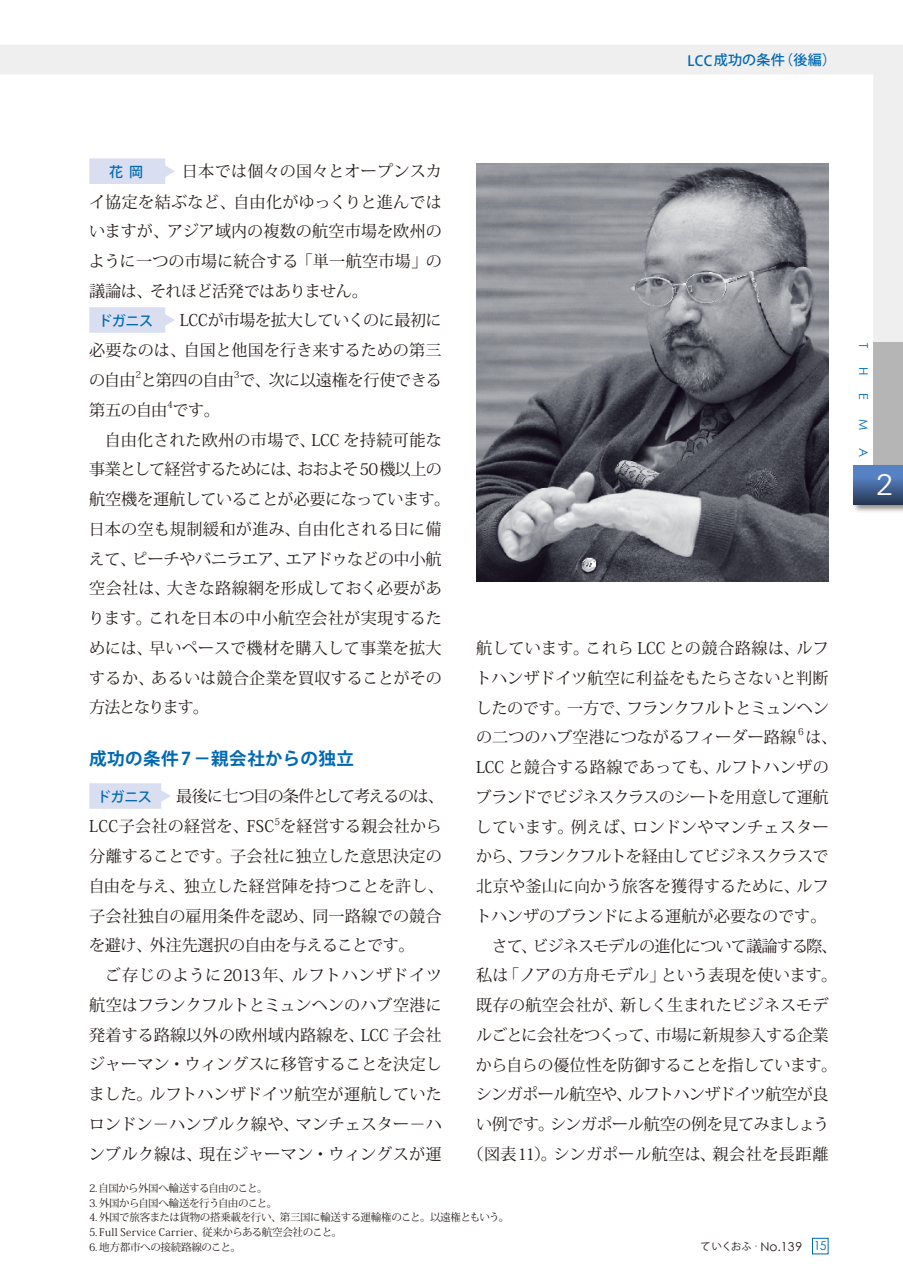
<style>
.page{position:relative;width:903px;height:1275px;background:#fff}
.page>*{position:absolute;margin:0;border:0;box-sizing:border-box;transform-origin:0 0}
.t1{font:300 29.75px "Univers";color:#fff;scale:1.05 1}
.t2{font:700 17.5px "Koz Go Pro";letter-spacing:.025em;color:#0069b4}
.t3{font:16.1px/29.8px "Koz Min Pro";letter-spacing:-.005em;color:#231916;text-align:justify}
.t4{font:16.1px "Koz Min Pro";letter-spacing:-.025em;color:#231916}
.t5{font:16.1px "Koz Min Pro";letter-spacing:-.035em;color:#231916}
.t6{font:16.1px "Koz Min Pro";letter-spacing:.025em;color:#231916}
.t7{font:16.1px "Koz Min Pro";letter-spacing:-.05em;color:#231916}
.t8{font:16.1px "Koz Min Pro";letter-spacing:-.04em;color:#231916}
.t9{font:16.1px "Koz Min Pro";letter-spacing:-.055em;color:#231916}
.t10{font:16.1px "Koz Min Pro";letter-spacing:.02em;color:#231916}
.t11{font:500 14px "Koz Go Pro";letter-spacing:.01em;color:#0069b4}
.t12{font:12.25px "Century Gothic";color:#231916}
.t13{font:12.25px "Century Gothic";color:#0069b4}
.t14{font:10.5px "Koz Min Pro";letter-spacing:-.035em;color:#231916}
.t15{font:10.5px "Koz Min Pro";letter-spacing:.025em;color:#231916}
.t16{font:10.5px "Koz Min Pro";letter-spacing:-.055em;color:#231916}
.t17{font:10.5px "Koz Min Pro";letter-spacing:-.06em;color:#231916}
.t18{font:9.45px "Koz Min Pro";color:#231916}
.s1{font-family:"Koz Go Pro";font-size:10.15px}
.s2{color:#0069b4}
</style>
<div class="page">
<hr style="left:0;top:0;width:1px;height:74px;background:#0069b4">
<svg style="left:0;top:45px;width:903px;height:297px"></svg>
<div style="left:873px;top:342px;width:30px;height:128px;background:#b5b5b6"></div>
<div style="left:851px;top:463px;width:52px;height:51px;background:#231916;opacity:.5"></div>
<svg style="left:853px;top:465px;width:50px;height:40px;background:#446598"></svg>
<svg style="left:89px;top:158px;width:86px;height:26px;background:#dde2f2"></svg>
<svg style="left:89px;top:307px;width:86px;height:26px;background:#dde2f2"></svg>
<svg style="left:89px;top:783px;width:82px;height:26px;background:#dde2f2"></svg>
<div style="left:812px;top:1238px;width:16px;height:16px;background:#fff;border:1px solid #0069b4"></div>
<img style="left:476px;top:164px;width:352px;height:417px">
<p class="t11" style="left:687px;top:51px;width:150px">LCC成功の条件（後編）</p>
<p class="t3" style="left:89px;top:156px;width:355px;text-indent:93px">日本では個々の国々とオープンスカイ協定を結ぶなど、自由化がゆっくりと進んではいますが、アジア域内の複数の航空市場を欧州のように一つの市場に統合する「単一航空市場」の議論は、それほど活発ではありません。</p>
<p class="t11" style="left:98px;top:312px;width:56px">ドガニス</p>
<p class="t11" style="left:109px;top:162px;width:35px">花 岡</p>
<p class="t3" style="left:89px;top:305px;width:354px;text-indent:91px">LCCが市場を拡大していくのに最初に必要なのは、自国と他国を行き来するための第三の自由と第四の自由で、次に以遠権を行使できる</p>
<p class="t18" style="left:135px;top:368px;width:7px">2</p>
<p class="t18" style="left:234px;top:368px;width:7px">3</p>
<p class="t4" style="left:89px;top:399px;width:132px">第五の自由です。</p>
<p class="t18" style="left:167px;top:398px;width:7px">4</p>
<p class="t3" style="left:89px;top:424px;width:363px;text-align:left;text-indent:16px">自由化された欧州の市場で、LCC を持続可能な事業として経営するためには、おおよそ50機以上の航空機を運航していることが必要になっています。日本の空も規制緩和が進み、自由化される日に備えて、ピーチやバニラエア、エアドゥなどの中小航空会社は、大きな路線網を形成しておく必要があります。これを日本の中小航空会社が実現するためには、早いペースで機材を購入して事業を拡大するか、あるいは競合企業を買収することがその方法となります。</p>
<p class="t2" style="left:89px;top:748px;width:266px">成功の条件 7－親会社からの独立</p>
<p class="t11" style="left:97px;top:788px;width:56px">ドガニス</p>
<p class="t3" style="left:89px;top:780px;width:356px;line-height:30.3px;text-align:right">最後に七つ目の条件として考えるのは、<br>LCC子会社の経営を、FSC を経営する親会社から</p>
<p class="t18" style="left:275px;top:814px;width:7px">5</p>
<p class="t3" style="left:89px;top:841px;width:356px;text-align:left">分離することです。子会社に独立した意思決定の自由を与え、独立した経営陣を持つことを許し、子会社独自の雇用条件を認め、同一路線での競合を避け、外注先選択の自由を与えることです。</p>
<p class="t3" style="left:89px;top:960px;width:355px;text-indent:16px">ご存じのように2013年、ルフトハンザドイツ航空はフランクフルトとミュンヘンのハブ空港に発着する路線以外の欧州域内路線を、LCC 子会社ジャーマン・ウィングスに移管することを決定しました。ルフトハンザドイツ航空が運航していたロンドン－ハンブルク線や、マンチェスター－ハンブルク線は、現在ジャーマン・ウィングスが運</p>
<p class="t3" style="left:475px;top:633px;width:355px">航しています。これら LCC との競合路線は、ルフトハンザドイツ航空に利益をもたらさないと判断したのです。一方で、フランクフルトとミュンヘンの二つのハブ空港につながるフィーダー路線</p>
<p class="t18" style="left:798px;top:725px;width:7px">6</p>
<p class="t3" style="left:805px;top:722px;width:33px">は、</p>
<p class="t3" style="left:476px;top:752px;width:354px">LCC と競合する路線であっても、ルフトハンザの</p>
<p class="t7" style="left:476px;top:786px;width:354px">ブランドでビジネスクラスのシートを用意して運航</p>
<p class="t10" style="left:476px;top:815px;width:355px">しています。例えば、ロンドンやマンチェスター</p>
<p class="t8" style="left:476px;top:845px;width:354px">から、フランクフルトを経由してビジネスクラスで</p>
<p class="t3" style="left:476px;top:871px;width:354px">北京や釜山に向かう旅客を獲得するために、ルフ</p>
<p class="t3" style="left:475px;top:901px;width:353px">トハンザのブランドによる運航が必要なのです。</p>
<p class="t9" style="left:492px;top:934px;width:347px">さて、ビジネスモデルの進化について議論する際、</p>
<p class="t3" style="left:476px;top:960px;width:362px">私は「ノアの方舟モデル」という表現を使います。</p>
<p class="t3" style="left:476px;top:990px;width:354px">既存の航空会社が、新しく生まれたビジネスモデ</p>
<p class="t5" style="left:476px;top:1024px;width:354px">ルごとに会社をつくって、市場に新規参入する企業</p>
<p class="t4" style="left:476px;top:1053px;width:363px">から自らの優位性を防御することを指しています。</p>
<p class="t5" style="left:476px;top:1083px;width:354px">シンガポール航空や、ルフトハンザドイツ航空が良</p>
<p class="t4" style="left:476px;top:1113px;width:355px">い例です。シンガポール航空の例を見てみましょう</p>
<p class="t6" style="left:468px;top:1143px;width:362px">（図表11）。シンガポール航空は、親会社を長距離</p>
<p class="t17" style="left:89px;top:1180px;width:180px">2. 自国から外国へ輸送する自由のこと。</p>
<p class="t16" style="left:89px;top:1195px;width:190px">3. 外国から自国へ輸送を行う自由のこと。</p>
<p class="t14" style="left:89px;top:1210px;width:422px">4. 外国で旅客または貨物の搭乗載を行い、第三国に輸送する運輸権のこと。以遠権ともいう。</p>
<p class="t15" style="left:89px;top:1225px;width:254px">5. Full Service Carrier、従来からある航空会社のこと。</p>
<p class="t14" style="left:89px;top:1240px;width:153px">6. 地方都市への接続路線のこと。</p>
<p class="t12" style="left:700px;top:1239px;width:128px"><span class="s1">ていくおふ</span> <sup>.</sup> No.139 <span class="s2">15</span></p>
<p class="t13" style="left:871px;top:343px;width:7px;rotate:90deg">T</p>
<p class="t13" style="left:871px;top:367px;width:10px;rotate:90deg">H</p>
<p class="t13" style="left:871px;top:393px;width:8px;rotate:90deg">E</p>
<p class="t13" style="left:871px;top:418px;width:13px;rotate:90deg">M</p>
<p class="t13" style="left:871px;top:448px;width:11px;rotate:90deg">A</p>
<h1 class="t1" style="left:876px;top:467px;width:18px">2</h1>
</div>
